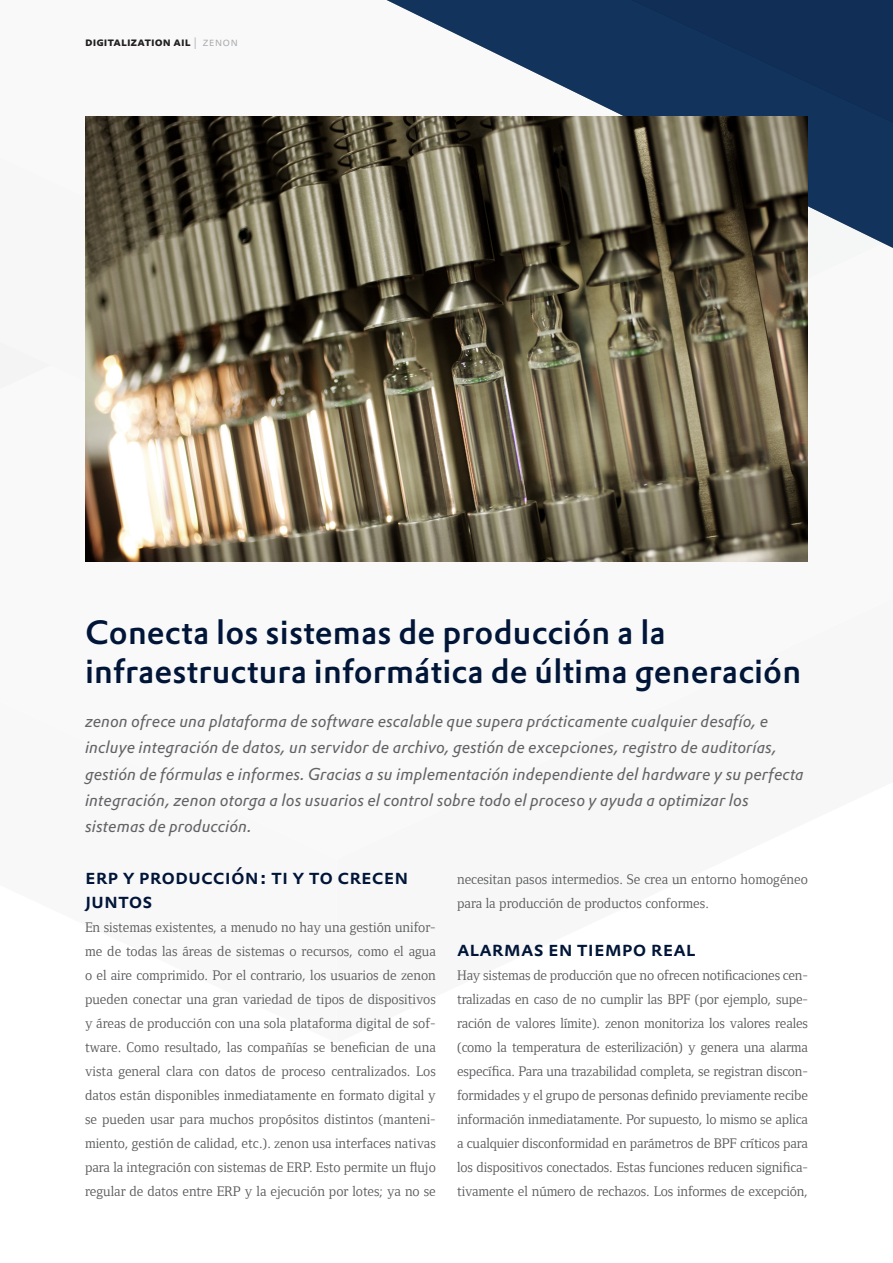
<style>
.page{position:relative;width:893px;height:1263px;background:#fff}
.page>*{position:absolute;margin:0;border:0;box-sizing:border-box;transform-origin:0 0}
.Headline_Innen{font:500 33px/39px "DTL Prokyon TOT";letter-spacing:.005em;color:#001537}
.subheadlines_in_copy{font:500 21px/24px "DTL Prokyon TOT Caps";color:#001537}
.introtext_innenseite{font:italic 16.8px/26.4px "DTL Prokyon TOT";color:#636366}
.copy_justified{font:14.25px/24px "Foundry Form Serif";color:#57585a;text-align:justify}
.t1{font:700 12px "DTL Prokyon TOT Caps";letter-spacing:.005em;color:#231f20}
.s1{font-weight:300;color:#a8a9ad}
</style>
<div class="page">
<div style="left:0;top:342px;width:49px;height:46px;background:#f4f4f5"></div>
<svg style="left:387px;top:0;width:506px;height:248px;fill:#12335b"></svg>
<img style="left:85px;top:116px;width:723px;height:446px">
<p class="t1" style="left:85px;top:34px;width:155px">Digitalization AIL <span class="s1">| zenon</span></p>
<p class="Headline_Innen" style="left:85px;top:613px;width:718px">Conecta los sistemas de producción a la infraestructura informática de última generación</p>
<p class="introtext_innenseite" style="left:85px;top:707px;width:720px">zenon ofrece una plataforma de software escalable que supera prácticamente cualquier desafío, e incluye integración de datos, un servidor de archivo, gestión de excepciones, registro de auditorías, gestión de fórmulas e informes. Gracias a su implementación independiente del hardware y su perfecta integración, zenon otorga a los usuarios el control sobre todo el proceso y ayuda a optimizar los sistemas de producción.</p>
<p class="subheadlines_in_copy" style="left:85px;top:864px;width:325px">ERP y producción: TI y TO crecen juntos</p>
<p class="copy_justified" style="left:85px;top:915px;width:352px">En sistemas existentes, a menudo no hay una gestión unifor&shy;me de todas las áreas de sistemas o recursos, como el agua o el aire comprimido. Por el contrario, los usuarios de zenon pueden conectar una gran variedad de tipos de dispositivos y áreas de producción con una sola plataforma digital de sof&shy;tware. Como resultado, las compañías se benefician de una vista general clara con datos de proceso centralizados. Los datos están disponibles inmediatamente en formato digital y se pueden usar para muchos propósitos distintos (manteni&shy;miento, gestión de calidad, etc.). zenon usa interfaces nativas para la integración con sistemas de ERP. Esto permite un flujo regular de datos entre ERP y la ejecución por lotes; ya no se</p>
<p class="copy_justified" style="left:457px;top:867px;width:352px">necesitan pasos intermedios. Se crea un entorno homogéneo para la producción de productos conformes.</p>
<p class="subheadlines_in_copy" style="left:457px;top:936px;width:240px">Alarmas en tiempo real</p>
<p class="copy_justified" style="left:457px;top:963px;width:352px">Hay sistemas de producción que no ofrecen notificaciones cen&shy;tralizadas en caso de no cumplir las BPF (por ejemplo, supe&shy;ración de valores límite). zenon monitoriza los valores reales (como la temperatura de esterilización) y genera una alarma específica. Para una trazabilidad completa, se registran discon&shy;formidades y el grupo de personas definido previamente recibe información inmediatamente. Por supuesto, lo mismo se aplica a cualquier disconformidad en parámetros de BPF críticos para los dispositivos conectados. Estas funciones reducen significa&shy;tivamente el número de rechazos. Los informes de excepción,</p>
</div>
